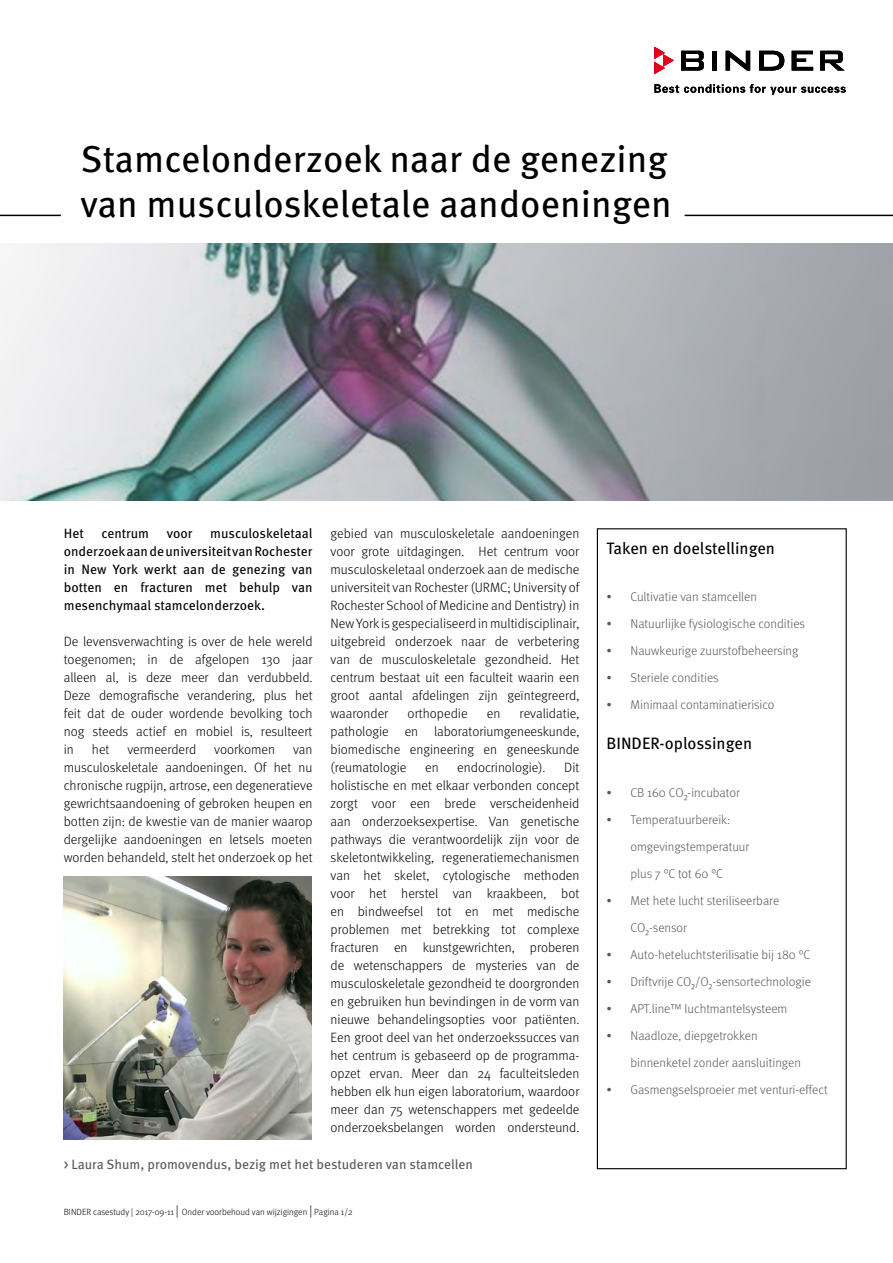
<style>
.page{position:relative;width:893px;height:1263px;background:#fff}
.page>*{position:absolute;margin:0;border:0;box-sizing:border-box;transform-origin:0 0}
.t1{font:37.5px/45px "Meta Pro";color:#000}
.rechte_Box{font:16.5px "Meta Pro";color:#000}
.Fließtext{font:300 13.5px/18px "Meta Pro";color:#000;text-align:justify}
.Fließtext-2{font:13.5px/18px "Meta Pro";color:#000;text-align:justify}
.BU{font:13.5px "Meta Pro";color:#58585a}
.t2{font:300 12.75px/27px "Meta Pro";color:#58585a}
.t3{font:300 9px "Meta Pro";color:#000}
.s1{font-size:12.75px}
</style>
<div class="page">
<svg style="left:654px;top:84px;width:192px;height:11px"></svg>
<svg style="left:681px;top:51px;width:23px;height:20px"></svg>
<div style="left:712px;top:51px;width:5px;height:20px;background:#000"></div>
<svg style="left:726px;top:51px;width:24px;height:20px"></svg>
<svg style="left:759px;top:51px;width:25px;height:20px"></svg>
<svg style="left:792px;top:51px;width:21px;height:20px"></svg>
<svg style="left:820px;top:51px;width:25px;height:20px"></svg>
<svg style="left:654px;top:47px;width:19px;height:27px"></svg>
<img style="left:0;top:243px;width:893px;height:258px">
<div style="left:597px;top:528px;width:250px;height:641px;border:1px solid #000"></div>
<hr style="left:0;top:215px;width:61px;height:1px;background:#000">
<hr style="left:685px;top:215px;width:208px;height:1px;background:#000">
<img style="left:64px;top:876px;width:248px;height:264px">
<p class="t1" style="left:80px;top:134px;width:593px">Stamcelonderzoek naar de genezing van musculoskeletale aandoeningen</p>
<p class="Fließtext-2" style="left:64px;top:524px;width:250px;text-indent:146px">musculoskeletaal onderzoek aan de universiteit van Rochester in New York werkt aan de genezing van botten en fracturen met behulp van mesenchymaal stamcelonderzoek.</p>
<p class="Fließtext" style="left:64px;top:632px;width:250px">De levensverwachting is over de hele wereld toegenomen; in de afgelopen 130 jaar alleen al, is deze meer dan verdubbeld.<br>Deze demografische verandering, plus het feit dat de ouder wordende bevolking toch nog steeds actief en mobiel is, resulteert in</p>
<p class="Fließtext-2" style="left:64px;top:524px;width:22px">Het</p>
<p class="Fließtext-2" style="left:101px;top:524px;width:49px">centrum</p>
<p class="Fließtext-2" style="left:167px;top:524px;width:27px">voor</p>
<p class="Fließtext" style="left:92px;top:740px;width:19px">het</p>
<p class="Fließtext" style="left:127px;top:740px;width:71px">vermeerderd</p>
<p class="Fließtext" style="left:214px;top:740px;width:62px">voorkomen</p>
<p class="Fließtext" style="left:64px;top:740px;width:250px;text-indent:229px">van musculoskeletale aandoeningen. Of het nu chronische rugpijn, artrose, een degeneratieve gewrichtsaandoening of gebroken heupen en botten zijn: de kwestie van de manier waarop dergelijke aandoeningen en letsels moeten worden behandeld, stelt het onderzoek op het</p>
<p class="Fließtext" style="left:331px;top:524px;width:250px">gebied van musculoskeletale aandoeningen voor grote uitdagingen. Het centrum voor musculoskeletaal onderzoek aan de medische universiteit van Rochester (URMC; University of Rochester School of Medicine and Dentistry) in New York is gespecialiseerd in multidisciplinair, uitgebreid onderzoek naar de verbetering van de musculoskeletale gezondheid. Het centrum bestaat uit een faculteit waarin een groot aantal afdelingen zijn geïntegreerd, waaronder</p>
<p class="Fließtext" style="left:408px;top:704px;width:61px">orthopedie</p>
<p class="Fließtext" style="left:487px;top:704px;width:15px">en</p>
<p class="Fließtext" style="left:331px;top:704px;width:250px;text-indent:189px">revalidatie, pathologie en laboratoriumgeneeskunde, biomedische engineering en geneeskunde (reumatologie</p>
<p class="Fließtext" style="left:425px;top:758px;width:15px">en</p>
<p class="Fließtext" style="left:457px;top:758px;width:90px">endocrinologie).</p>
<p class="Fließtext" style="left:331px;top:758px;width:250px;text-indent:234px">Dit holistische en met elkaar verbonden concept zorgt voor een brede verscheidenheid aan onderzoeksexpertise. Van genetische pathways die verantwoordelijk zijn voor de skeletontwikkeling, regeneratiemechanismen van het skelet, cytologische methoden voor het herstel van kraakbeen, bot en bindweefsel tot en met medische problemen met betrekking tot complexe fracturen en kunstgewrichten, proberen de wetenschappers de mysteries van de musculoskeletale gezondheid te doorgronden en gebruiken hun bevindingen in de vorm van nieuwe behandelingsopties voor patiënten.<br>Een groot deel van het onderzoekssucces van het centrum is gebaseerd op de programma&shy;opzet ervan. Meer dan 24 faculteitsleden hebben elk hun eigen laboratorium, waardoor meer dan 75 wetenschappers met gedeelde onderzoeksbelangen worden ondersteund.</p>
<p class="BU" style="left:64px;top:1154px;width:411px">&gt; Laura Shum, promovendus, bezig met het bestuderen van stamcellen</p>
<p class="t3" style="left:64px;top:1205px;width:290px">BINDER casestudy | 2017-09-11 <span class="s1">|</span> Onder voorbehoud van wijzigingen <span class="s1">|</span> Pagina 1/2</p>
<p class="rechte_Box" style="left:606px;top:535px;width:170px">Taken en doelstellingen</p>
<p class="t2" style="left:606px;top:582px;width:152px">• Cultivatie van stamcellen</p>
<p class="t2" style="left:606px;top:609px;width:200px">• Natuurlijke fysiologische condities</p>
<p class="t2" style="left:606px;top:636px;width:193px">• Nauwkeurige zuurstofbeheersing</p>
<p class="t2" style="left:606px;top:663px;width:114px">• Steriele condities</p>
<p class="t2" style="left:606px;top:690px;width:170px">• Minimaal contaminatierisico</p>
<p class="rechte_Box" style="left:606px;top:731px;width:147px">BINDER-oplossingen</p>
<p class="t2" style="left:606px;top:778px;width:135px">• CB 160 CO₂-incubator</p>
<p class="t2" style="left:630px;top:805px;width:120px;text-indent:-24px">• Temperatuurbereik: omgevingstemperatuur plus 7 °C tot 60 °C</p>
<p class="t2" style="left:630px;top:886px;width:150px;text-indent:-24px">• Met hete lucht steriliseerbare<br>CO₂-sensor</p>
<p class="t2" style="left:606px;top:940px;width:205px">• Auto-heteluchtsterilisatie bij 180 °C</p>
<p class="t2" style="left:606px;top:967px;width:206px">• Driftvrije CO₂/O₂-sensortechnologie</p>
<p class="t2" style="left:606px;top:994px;width:182px">• APT.line™ luchtmantelsysteem</p>
<p class="t2" style="left:630px;top:1021px;width:172px;text-indent:-24px">• Naadloze, diepgetrokken binnenketel zonder aansluitingen</p>
<p class="t2" style="left:606px;top:1075px;width:223px">• Gasmengselsproeier met venturi-effect</p>
</div>
